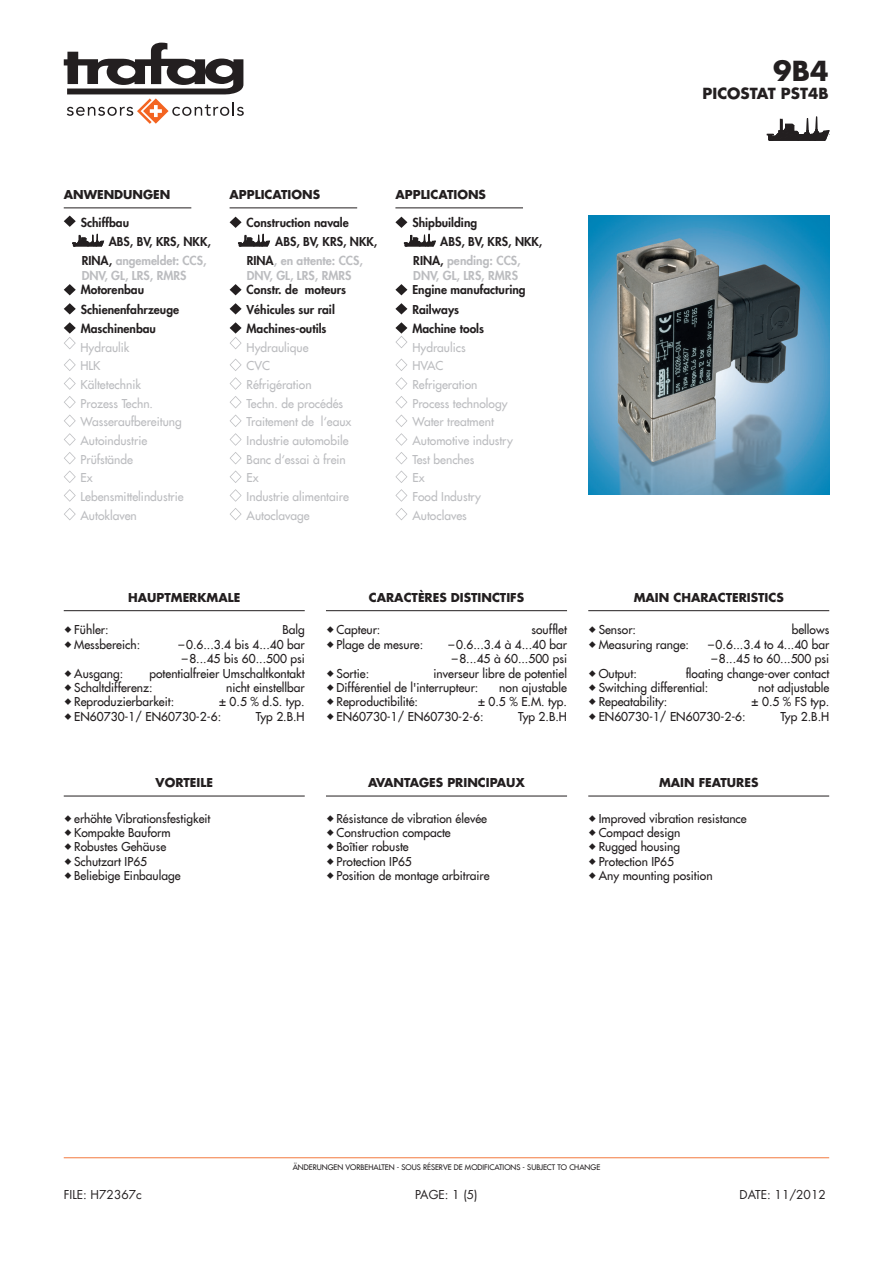
<style>
.page{position:relative;width:893px;height:1263px;background:#fff}
.page>*{position:absolute;margin:0;border:0;box-sizing:border-box;transform-origin:0 0}
.t1{font:700 27px "Futura LT";color:#231f20}
.t2{font:700 15px "Futura LT";color:#231f20}
.t3{font:12px/14.4px "Futura LT";color:#231f20}
.t4{font:12px "Futura LT";color:#bcbdc0}
.t5{font:800 12px "Futura LT";color:#231f20}
.t6{font:700 12px "Futura LT";color:#231f20}
.t7{font:800 12px "Futura LT";color:#bcbdc0}
.t8{font:12px "Futura LT";color:#231f20}
.t9{font:7.5px "Futura LT";color:#231f20}
.s1{color:#231f20}
</style>
<div class="page">
<svg style="left:64px;top:43px;width:180px;height:81px"></svg>
<hr style="left:64px;top:1157px;width:765px;height:1px;background:#f4793e">
<img style="left:588px;top:216px;width:241px;height:278px">
<hr style="left:230px;top:208px;width:127px;height:1px;background:#231f20">
<hr style="left:395px;top:208px;width:128px;height:1px;background:#231f20">
<hr style="left:64px;top:208px;width:127px;height:1px;background:#231f20">
<hr style="left:64px;top:796px;width:241px;height:1px;background:#231f20">
<hr style="left:326px;top:796px;width:241px;height:1px;background:#231f20">
<hr style="left:588px;top:796px;width:241px;height:1px;background:#231f20">
<hr style="left:64px;top:610px;width:241px;height:1px;background:#231f20">
<hr style="left:326px;top:610px;width:241px;height:1px;background:#231f20">
<hr style="left:588px;top:610px;width:241px;height:1px;background:#231f20">
<svg style="left:64px;top:359px;width:12px;height:161px"></svg>
<svg style="left:230px;top:359px;width:12px;height:162px"></svg>
<svg style="left:395px;top:359px;width:12px;height:162px"></svg>
<hr style="left:769px;top:140px;width:56px;height:1px;background:#231f20">
<svg style="left:767px;top:117px;width:62px;height:23px"></svg>
<svg style="left:64px;top:284px;width:12px;height:65px"></svg>
<svg style="left:230px;top:284px;width:12px;height:66px"></svg>
<svg style="left:395px;top:284px;width:12px;height:64px"></svg>
<svg style="left:64px;top:216px;width:40px;height:31px"></svg>
<svg style="left:230px;top:217px;width:39px;height:30px"></svg>
<svg style="left:395px;top:217px;width:40px;height:30px"></svg>
<p class="t6" style="left:64px;top:187px;width:108px">ANWENDUNGEN</p>
<p class="t6" style="left:230px;top:187px;width:92px">APPLICATIONS</p>
<p class="t6" style="left:395px;top:187px;width:92px">APPLICATIONS</p>
<p class="t5" style="left:81px;top:214px;width:50px">Schiffbau</p>
<p class="t5" style="left:247px;top:214px;width:104px">Construction navale</p>
<p class="t5" style="left:412px;top:214px;width:66px">Shipbuilding</p>
<p class="t5" style="left:109px;top:233px;width:104px">ABS, BV, KRS, NKK,</p>
<p class="t5" style="left:275px;top:233px;width:104px">ABS, BV, KRS, NKK,</p>
<p class="t5" style="left:440px;top:233px;width:104px">ABS, BV, KRS, NKK,</p>
<p class="t7" style="left:82px;top:252px;width:126px"><span class="s1">RINA,</span> angemeldet: CCS,</p>
<p class="t7" style="left:247px;top:252px;width:118px"><span class="s1">RINA</span>, en attente: CCS,</p>
<p class="t7" style="left:413px;top:252px;width:109px"><span class="s1">RINA,</span> pending: CCS,</p>
<p class="t7" style="left:82px;top:267px;width:106px">DNV, GL, LRS, RMRS</p>
<p class="t7" style="left:247px;top:267px;width:106px">DNV, GL, LRS, RMRS</p>
<p class="t7" style="left:413px;top:267px;width:106px">DNV, GL, LRS, RMRS</p>
<p class="t5" style="left:81px;top:282px;width:65px">Motorenbau</p>
<p class="t5" style="left:247px;top:282px;width:101px">Constr. de moteurs</p>
<p class="t5" style="left:412px;top:282px;width:115px">Engine manufacturing</p>
<p class="t5" style="left:81px;top:301px;width:100px">Schienenfahrzeuge</p>
<p class="t5" style="left:247px;top:301px;width:90px">Véhicules sur rail</p>
<p class="t5" style="left:412px;top:301px;width:48px">Railways</p>
<p class="t5" style="left:81px;top:320px;width:77px">Maschinenbau</p>
<p class="t5" style="left:247px;top:320px;width:81px">Machines-outils</p>
<p class="t5" style="left:412px;top:320px;width:73px">Machine tools</p>
<p class="t4" style="left:64px;top:339px;width:67px">Hydraulik</p>
<p class="t4" style="left:230px;top:339px;width:10px">H</p>
<p class="t4" style="left:255px;top:339px;width:55px">ydraulique</p>
<p class="t4" style="left:395px;top:339px;width:10px">H</p>
<p class="t4" style="left:421px;top:339px;width:47px">ydraulics</p>
<p class="t4" style="left:76px;top:358px;width:26px">HL K</p>
<p class="t4" style="left:242px;top:358px;width:7px">CVC</p>
<p class="t4" style="left:407px;top:358px;width:7px">HVAC</p>
<p class="t4" style="left:81px;top:377px;width:62px">Kältetechnik</p>
<p class="t4" style="left:242px;top:377px;width:72px">Réfrigération</p>
<p class="t4" style="left:407px;top:377px;width:72px">Refrigeration</p>
<p class="t4" style="left:81px;top:395px;width:74px">Prozess Techn.</p>
<p class="t4" style="left:242px;top:395px;width:103px">Techn. de procédés</p>
<p class="t4" style="left:412px;top:395px;width:97px">Process technology</p>
<p class="t4" style="left:81px;top:414px;width:103px">Wasseraufbereitung</p>
<p class="t4" style="left:242px;top:414px;width:111px">Traitement de l‘eaux</p>
<p class="t4" style="left:412px;top:414px;width:83px">Water treatment</p>
<p class="t4" style="left:76px;top:433px;width:73px">Autoindustrie</p>
<p class="t4" style="left:242px;top:433px;width:109px">I ndustrie automobile</p>
<p class="t4" style="left:407px;top:433px;width:107px">Automotive industry</p>
<p class="t4" style="left:81px;top:451px;width:54px">Prüfstände</p>
<p class="t4" style="left:242px;top:451px;width:106px">Banc d‘essai à frein</p>
<p class="t4" style="left:407px;top:451px;width:68px">Test benches</p>
<p class="t4" style="left:76px;top:470px;width:18px">E x</p>
<p class="t4" style="left:242px;top:470px;width:19px">E x</p>
<p class="t4" style="left:407px;top:470px;width:19px">E x</p>
<p class="t4" style="left:76px;top:489px;width:109px">Lebensmittelindustrie</p>
<p class="t4" style="left:242px;top:489px;width:109px">I ndustrie alimentaire</p>
<p class="t4" style="left:407px;top:489px;width:75px">Food Industry</p>
<p class="t4" style="left:76px;top:507px;width:63px">Autoklaven</p>
<p class="t4" style="left:242px;top:507px;width:70px">Autoclavage</p>
<p class="t4" style="left:407px;top:507px;width:61px">Autoclaves</p>
<h1 class="t1" style="left:773px;top:53px;width:57px">9B4</h1>
<p class="t2" style="left:703px;top:83px;width:127px">PICOSTAT PST4B</p>
<p class="t6" style="left:128px;top:589px;width:114px">HAUPTMERKMALE</p>
<p class="t6" style="left:369px;top:589px;width:157px">CARACTÈRES DISTINCTIFS</p>
<p class="t6" style="left:634px;top:589px;width:152px">MAIN CHARACTERISTICS</p>
<p class="t3" style="left:72px;top:623px;width:38px">Fühler:</p>
<p class="t3" style="left:282px;top:623px;width:24px">Balg</p>
<p class="t3" style="left:72px;top:637px;width:69px">Messbereich:</p>
<p class="t3" style="left:179px;top:637px;width:128px">–0.6...3.4 bis 4...40 bar –8...45 bis 60...500 psi</p>
<p class="t3" style="left:72px;top:666px;width:52px">Ausgang:</p>
<p class="t3" style="left:72px;top:666px;width:234px;text-indent:77px">potentialfreier Umschaltkontakt<br>Schaltdifferenz:</p>
<p class="t3" style="left:226px;top:680px;width:80px">nicht einstellbar</p>
<p class="t3" style="left:72px;top:695px;width:103px">Reproduzierbarkeit:</p>
<p class="t3" style="left:72px;top:695px;width:234px;text-indent:147px">± 0.5 % d.S. typ.<br>EN60730-1/ EN60730-2-6: T</p>
<p class="t3" style="left:260px;top:709px;width:44px">yp 2.B.H</p>
<p class="t3" style="left:335px;top:623px;width:47px">Capteur:</p>
<p class="t3" style="left:532px;top:623px;width:37px">soufflet</p>
<p class="t3" style="left:337px;top:637px;width:88px">Plage de mesure:</p>
<p class="t3" style="left:449px;top:637px;width:120px">–0.6...3.4 à 4...40 bar –8...45 à 60...500 psi</p>
<p class="t3" style="left:335px;top:666px;width:36px">Sortie:</p>
<p class="t3" style="left:335px;top:666px;width:234px;text-indent:99px">inverseur libre de potentiel<br>Différentiel de l'interrupteur:</p>
<p class="t3" style="left:499px;top:680px;width:69px">non ajustable</p>
<p class="t3" style="left:335px;top:695px;width:85px">Reproductibilité:</p>
<p class="t3" style="left:335px;top:695px;width:234px;text-indent:143px">± 0.5 % E.M. typ.<br>EN60730-1/ EN60730-2-6: T</p>
<p class="t3" style="left:523px;top:709px;width:44px">yp 2.B.H</p>
<p class="t3" style="left:597px;top:623px;width:41px">Sensor:</p>
<p class="t3" style="left:792px;top:623px;width:39px">bellows</p>
<p class="t3" style="left:597px;top:637px;width:94px">Measuring range:</p>
<p class="t3" style="left:708px;top:637px;width:123px">–0.6...3.4 to 4...40 bar –8...45 to 60...500 psi</p>
<p class="t3" style="left:597px;top:666px;width:41px">Output:</p>
<p class="t3" style="left:597px;top:666px;width:234px;text-indent:89px">floating change-over contact<br>Switching differential:</p>
<p class="t3" style="left:758px;top:680px;width:72px">not adjustable</p>
<p class="t3" style="left:597px;top:695px;width:72px">Repeatability:</p>
<p class="t3" style="left:597px;top:695px;width:234px;text-indent:155px">± 0.5 % FS typ.<br>EN60730-1/ EN60730-2-6: T</p>
<p class="t3" style="left:785px;top:709px;width:44px">yp 2.B.H</p>
<p class="t6" style="left:156px;top:775px;width:59px">VORTEILE</p>
<p class="t6" style="left:368px;top:775px;width:158px">AVANTAGES PRINCIPAUX</p>
<p class="t6" style="left:659px;top:775px;width:101px">MAIN FEATURES</p>
<p class="t3" style="left:72px;top:811px;width:140px">erhöhte Vibrationsfestigkeit<br>Kompakte Bauform<br>Robustes Gehäuse<br>Schutzart IP65<br>Beliebige Einbaulage</p>
<p class="t3" style="left:335px;top:811px;width:157px">Résistance de vibration élevée<br>Construction compacte<br>Boîtier robuste<br>Protection IP65<br>Position de montage arbitraire</p>
<p class="t3" style="left:597px;top:811px;width:151px">I mproved vibration resistance<br>Compact design<br>Rugged housing<br>Protection IP65<br>Any mounting position</p>
<p class="t9" style="left:293px;top:1163px;width:309px">änderungen vorbehalten - sous réserve de modifications - Subject to change</p>
<p class="t8" style="left:64px;top:1187px;width:80px">FILE: H72367C</p>
<p class="t8" style="left:415px;top:1187px;width:64px">PAGE: 1 (5)</p>
<p class="t8" style="left:740px;top:1187px;width:88px">DATE: 11/2012</p>
</div>
